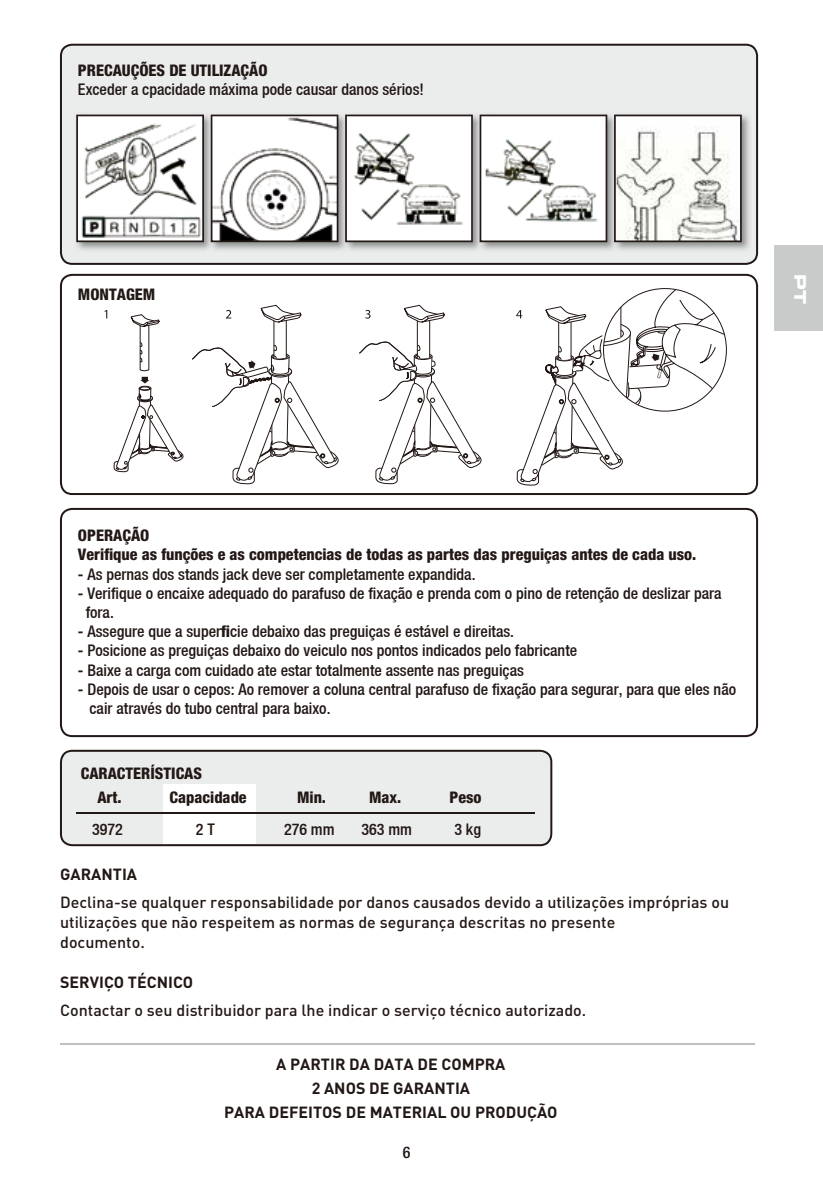
<style>
.page{position:relative;width:823px;height:1191px;background:#fff}
.page>*{position:absolute;margin:0;border:0;box-sizing:border-box;transform-origin:0 0}
.t1{font:500 condensed 16px/19.2px "Helvetica Neue LT";color:#221815}
.t2{font:500 16px/20px "DIN Pro";color:#221815}
.t3{font:800 condensed 16px/24px "Helvetica Neue LT Pro";color:#221815}
.t4{font:700 16px/24px "DIN Pro";color:#221815;text-align:center}
.t5{font:16px "Eurostile LT Std Bold Ex 2";color:#fff}
.t6{font:500 condensed 16px "Helvetica Neue LT Pro";color:#221815}
.s1{font-family:"Helvetica Neue LT Pro";font-weight:800}
</style>
<div class="page">
<div style="left:60px;top:44px;width:697px;height:221px;background:#ebecec"></div>
<img style="left:74px;top:112px;width:677px;height:140px">
<svg style="left:76px;top:115px;width:128px;height:127px"></svg>
<svg style="left:210px;top:115px;width:128px;height:127px"></svg>
<svg style="left:345px;top:115px;width:127px;height:127px"></svg>
<svg style="left:479px;top:115px;width:128px;height:127px"></svg>
<svg style="left:613px;top:115px;width:128px;height:127px"></svg>
<svg style="left:60px;top:750px;width:492px;height:96px;background:#dfdfdf"></svg>
<div style="left:163px;top:784px;width:92px;height:59px;background:#fff"></div>
<hr style="left:76px;top:812px;width:458px;height:1px;background:#221815">
<div style="left:773px;top:245px;width:49px;height:85px;background:#c9caca"></div>
<svg style="left:60px;top:274px;width:697px;height:221px"></svg>
<svg style="left:60px;top:508px;width:697px;height:229px"></svg>
<svg style="left:113px;top:314px;width:71px;height:158px"></svg>
<svg style="left:104px;top:310px;width:3px;height:8px"></svg>
<svg style="left:191px;top:305px;width:148px;height:179px"></svg>
<svg style="left:358px;top:305px;width:124px;height:179px"></svg>
<svg style="left:516px;top:288px;width:210px;height:198px"></svg>
<hr style="left:60px;top:1043px;width:693px;height:1px;background:#bfc0c0">
<p class="t3" style="left:78px;top:58px;width:191px">PRECAUÇÕES DE UTILIZAÇÃO</p>
<p class="t1" style="left:78px;top:80px;width:347px">Exceder a cpacidade máxima pode causar danos sérios!</p>
<p class="t3" style="left:78px;top:282px;width:79px">MONTAGEM</p>
<p class="t5" style="left:811px;top:274px;width:31px;rotate:90deg">PT</p>
<p class="t3" style="left:78px;top:525px;width:619px;line-height:19.2px">OPERAÇÃO<br>Verifique as funções e as competencias de todas as partes das preguiças antes de cada uso.</p>
<p class="t1" style="left:78px;top:564px;width:399px">- As pernas dos stands jack deve ser completamente expandida.</p>
<p class="t1" style="left:86px;top:583px;width:637px;text-indent:-8px">- Verifique o encaixe adequado do parafuso de fixação e prenda com o pino de retenção de deslizar para fora.</p>
<p class="t1" style="left:78px;top:622px;width:437px">- Assegure que a super<span class="s1">fi</span>cie debaixo das preguiças é estável e direitas.</p>
<p class="t1" style="left:78px;top:641px;width:500px">- Posicione as preguiças debaixo do veiculo nos pontos indicados pelo fabricante</p>
<p class="t1" style="left:78px;top:660px;width:447px">- Baixe a carga com cuidado ate estar totalmente assente nas preguiças</p>
<p class="t1" style="left:89px;top:679px;width:647px;text-indent:-12px">- Depois de usar o cepos: Ao remover a coluna central parafuso de fixação para segurar, para que eles não cair através do tubo central para baixo.</p>
<p class="t3" style="left:97px;top:761px;width:106px;text-indent:-17px">CARACTERÍSTICAS<br>Art.</p>
<p class="t3" style="left:169px;top:785px;width:79px">Capacidade</p>
<p class="t3" style="left:297px;top:785px;width:31px">Min.</p>
<p class="t3" style="left:369px;top:785px;width:34px">Max.</p>
<p class="t3" style="left:449px;top:785px;width:33px">Peso</p>
<p class="t1" style="left:92px;top:820px;width:32px">3972</p>
<p class="t1" style="left:196px;top:820px;width:20px">2 T</p>
<p class="t1" style="left:284px;top:820px;width:52px">276 mm</p>
<p class="t1" style="left:361px;top:820px;width:52px">363 mm</p>
<p class="t1" style="left:454px;top:820px;width:28px">3 kg</p>
<p class="t4" style="left:60px;top:861px;width:78px">GARANTIA</p>
<p class="t2" style="left:60px;top:891px;width:670px">Declina-se qualquer responsabilidade por danos causados devido a utilizações impróprias ou utilizações que não respeitem as normas de segurança descritas no presente<br>documento.</p>
<p class="t4" style="left:60px;top:969px;width:134px">SERVIÇO TÉCNICO</p>
<p class="t2" style="left:60px;top:999px;width:527px">Contactar o seu distribuidor para lhe indicar o serviço técnico autorizado.</p>
<p class="t4" style="left:224px;top:1051px;width:335px">A PARTIR DA DATA DE COMPRA<br>2 ANOS DE GARANTIA<br>PARA DEFEITOS DE MATERIAL OU PRODUÇÃO</p>
<p class="t6" style="left:402px;top:1142px;width:9px">6</p>
</div>
